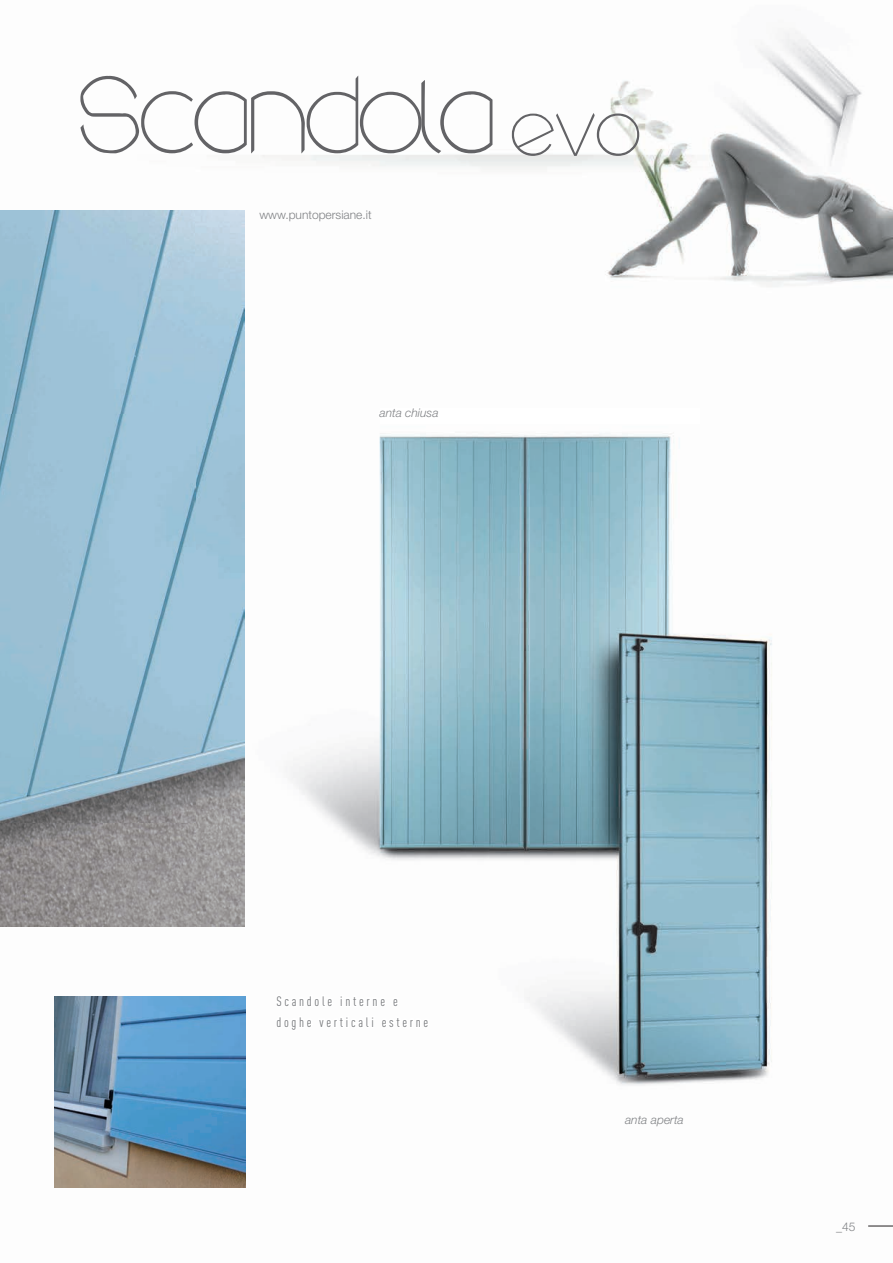
<style>
.page{position:relative;width:893px;height:1263px;background:#fff}
.page>*{position:absolute;margin:0;border:0;box-sizing:border-box;transform-origin:0 0}
.t1{font:85.5px "round";letter-spacing:-.02em;color:#636366}
.t2{font:58.95px "round";color:#636366}
.t3{font:13.5px/21px "DIN Cond";letter-spacing:.2em;color:#76787b}
.t4{font:300 12px "Helvetica Neue LT Std";color:#808285}
.t5{font:italic 300 12px "Helvetica Neue LT Std";color:#808285}
</style>
<div class="page">
<img style="left:0;top:31px;width:893px;height:1195px">
<svg style="left:868px;top:1226px;width:25px;height:1px"></svg>
<div style="left:379px;top:408px;width:320px;height:15px;background:#fff"></div>
<svg style="left:376px;top:384px;width:65px;height:61px"></svg>
<svg style="left:273px;top:992px;width:159px;height:48px"></svg>
<img style="left:54px;top:996px;width:192px;height:192px">
<img style="left:0;top:211px;width:244px;height:715px">
<h1 class="t1" style="left:78px;top:73px;width:420px">Scandola</h1>
<h2 class="t2" style="left:511px;top:100px;width:131px">evo</h2>
<p class="t4" style="left:259px;top:207px;width:114px">www.puntopersiane.it</p>
<p class="t5" style="left:379px;top:405px;width:61px">anta chiusa</p>
<p class="t3" style="left:276px;top:990px;width:153px">Scandole interne e doghe verticali esterne</p>
<p class="t5" style="left:625px;top:1112px;width:60px">anta aperta</p>
<p class="t4" style="left:836px;top:1220px;width:21px">_45</p>
</div>
